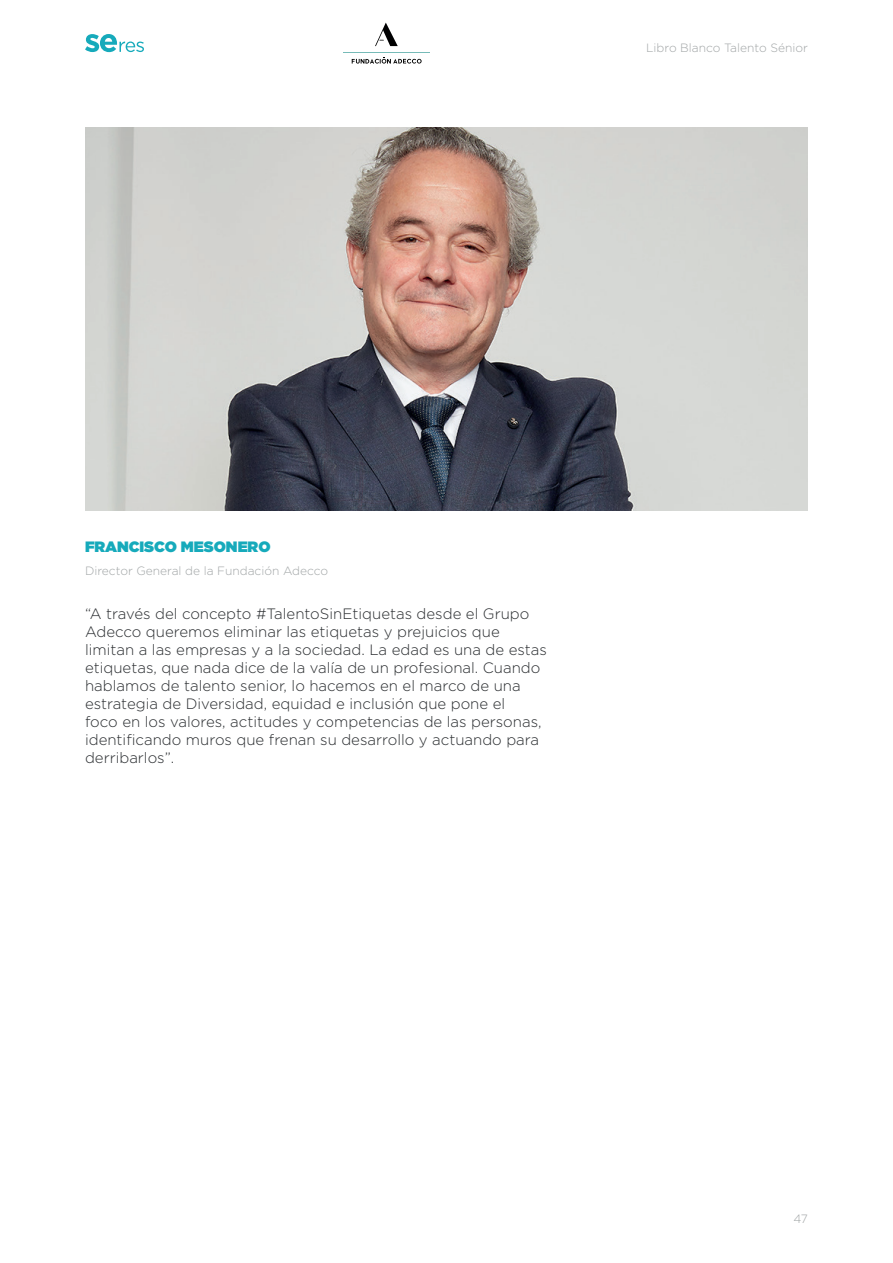
<style>
.page{position:relative;width:893px;height:1263px;background:#fff}
.page>*{position:absolute;margin:0;border:0;box-sizing:border-box;transform-origin:0 0}
.t1{font:300 15px/18px "Gotham";color:#292c2f}
.t2{font:900 15px "Gotham";color:#16aabb}
.t3{font:300 12px "Gotham";color:#a1a5a6}
</style>
<div class="page">
<svg style="left:85px;top:34px;width:59px;height:18px"></svg>
<svg style="left:352px;top:58px;width:70px;height:6px"></svg>
<hr style="left:343px;top:52px;width:87px;height:1px;background:#77bbb8">
<svg style="left:375px;top:23px;width:23px;height:23px"></svg>
<img style="left:85px;top:128px;width:723px;height:382px">
<p class="t3" style="left:646px;top:40px;width:163px">Libro Blanco Talento Sénior</p>
<p class="t2" style="left:85px;top:536px;width:187px">FRANCISCO MESONERO</p>
<p class="t3" style="left:85px;top:563px;width:245px">Director General de la Fundación Adecco</p>
<p class="t1" style="left:85px;top:604px;width:463px">“A través del concepto #TalentoSinEtiquetas desde el Grupo Adecco queremos eliminar las etiquetas y prejuicios que limitan a las empresas y a la sociedad. La edad es una de estas etiquetas, que nada dice de la valía de un profesional. Cuando hablamos de talento senior, lo hacemos en el marco de una estrategia de Diversidad, equidad e inclusión que pone el<br>foco en los valores, actitudes y competencias de las personas, identificando muros que frenan su desarrollo y actuando para derribarlos”.</p>
<p class="t3" style="left:793px;top:1211px;width:16px">47</p>
</div>
